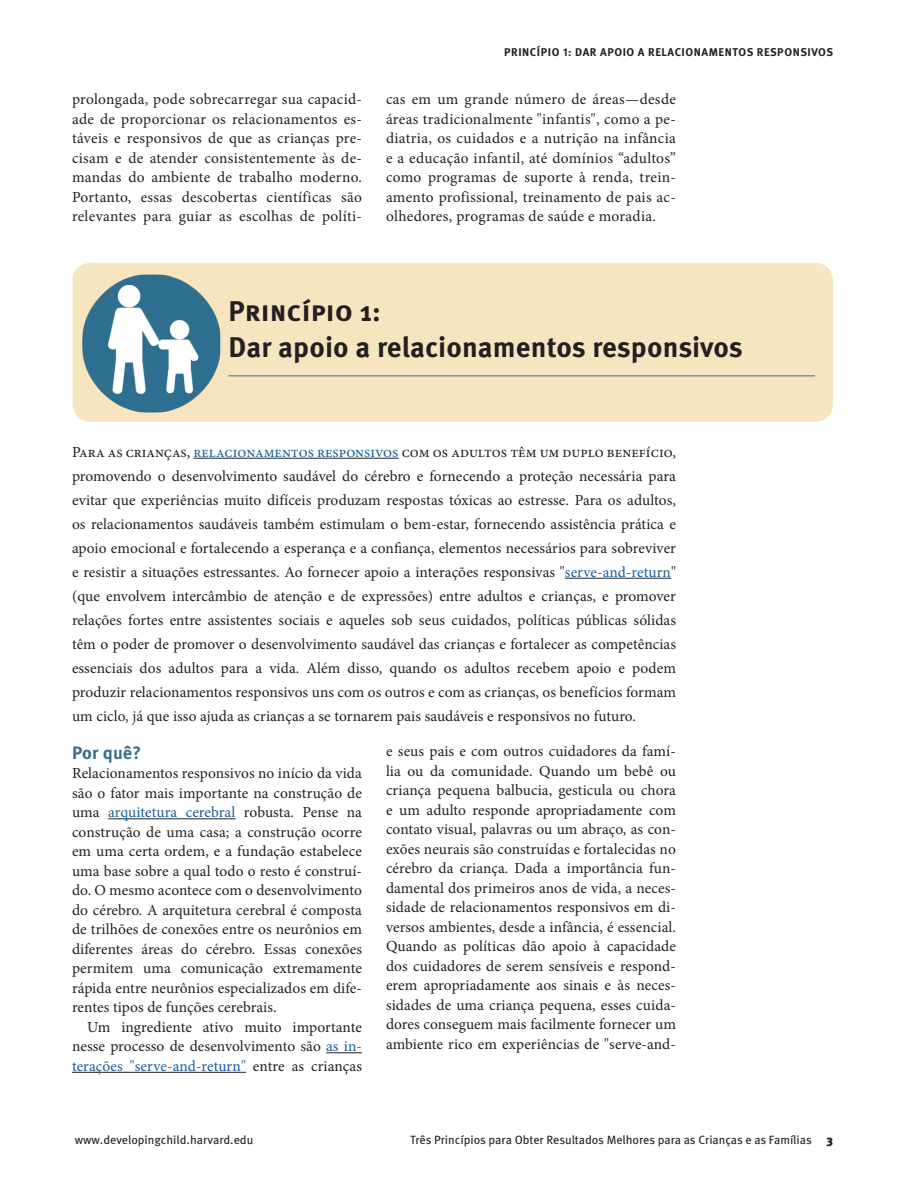
<style>
.page{position:relative;width:905px;height:1188px;background:#fff}
.page>*{position:absolute;margin:0;border:0;box-sizing:border-box;transform-origin:0 0}
.subhed_1{font:700 28.5px/36px "Meta OT";letter-spacing:.005em;color:#231f20}
.intro_text_no_indent{font:700 18px "Meta OT";color:#386e8f}
.intro_text_no_indent-2{font:15.3px/19.5px "Minion Pro";letter-spacing:.005em;color:#231f20;text-align:justify}
.sidebar1_text{font:12px "Meta OT";letter-spacing:-.005em;color:#231f20}
.header_right{font:700 11.25px "Meta OT";letter-spacing:.05em;color:#231f20}
.s1{color:#175d9e}
.s2{font-weight:900}
</style>
<div class="page">
<div style="left:73px;top:263px;width:760px;height:159px;background:#f6e5bf;border-radius:18px"></div>
<img style="left:82px;top:274px;width:138px;height:138px">
<hr style="left:228px;top:375px;width:586px;height:1px;background:#386e8f">
<hr style="left:108px;top:818px;width:127px;height:1px;background:#231f20">
<hr style="left:326px;top:1052px;width:36px;height:1px;background:#231f20">
<hr style="left:72px;top:1072px;width:174px;height:1px;background:#231f20">
<hr style="left:193px;top:458px;width:205px;height:1px;background:#231f20">
<hr style="left:565px;top:578px;width:106px;height:1px;background:#231f20">
<p class="header_right" style="left:504px;top:45px;width:330px">PRINCÍPIO 1: DAR APOIO A RELACIONAMENTOS RESPONSIVOS</p>
<p class="intro_text_no_indent-2" style="left:72px;top:90px;width:291px">prolongada, pode sobrecarregar sua capacid&shy;ade de proporcionar os relacionamentos es&shy;táveis e responsivos de que as crianças pre&shy;cisam e de atender consistentemente às de&shy;mandas do ambiente de trabalho moderno.<br>Portanto, essas descobertas científicas são relevantes para guiar as escolhas de políti-</p>
<p class="intro_text_no_indent-2" style="left:386px;top:90px;width:291px">cas em um grande número de áreas—desde áreas tradicionalmente "infantis", como a pe&shy;diatria, os cuidados e a nutrição na infância e a educação infantil, até domínios “adultos” como programas de suporte à renda, trein&shy;amento profissional, treinamento de pais ac&shy;olhedores, programas de saúde e moradia.</p>
<p class="subhed_1" style="left:228px;top:294px;width:516px">Princípio 1:<br>Dar apoio a relacionamentos responsivos</p>
<p class="intro_text_no_indent-2" style="left:72px;top:440px;width:605px;line-height:24px">Para as crianças, <span class="s1">relacionamentos responsivos</span> com os adultos têm um duplo benefício, promovendo o desenvolvimento saudável do cérebro e fornecendo a proteção necessária para evitar que experiências muito difíceis produzam respostas tóxicas ao estresse. Para os adultos, os relacionamentos saudáveis também estimulam o bem-estar, fornecendo assistência prática e apoio emocional e fortalecendo a esperança e a confiança, elementos necessários para sobreviver e resistir a situações estressantes. Ao fornecer apoio a interações responsivas "<span class="s1">serve-and-return</span>" (que envolvem intercâmbio de atenção e de expressões) entre adultos e crianças, e promover relações fortes entre assistentes sociais e aqueles sob seus cuidados, políticas públicas sólidas têm o poder de promover o desenvolvimento saudável das crianças e fortalecer as competências essenciais dos adultos para a vida. Além disso, quando os adultos recebem apoio e podem produzir relacionamentos responsivos uns com os outros e com as crianças, os benefícios formam um ciclo, já que isso ajuda as crianças a se tornarem pais saudáveis e responsivos no futuro.</p>
<p class="intro_text_no_indent" style="left:72px;top:741px;width:70px">Por quê?</p>
<p class="intro_text_no_indent-2" style="left:72px;top:764px;width:291px">Relacionamentos responsivos no início da vida são o fator mais importante na construção de uma <span class="s1">arquitetura cerebral</span> robusta. Pense na construção de uma casa; a construção ocorre em uma certa ordem, e a fundação estabelece uma base sobre a qual todo o resto é construí&shy;do. O mesmo acontece com o desenvolvimento do cérebro. A arquitetura cerebral é composta de trilhões de conexões entre os neurônios em diferentes áreas do cérebro. Essas conexões permitem uma comunicação extremamente rápida entre neurônios especializados em dife&shy;rentes tipos de funções cerebrais.</p>
<p class="intro_text_no_indent-2" style="left:72px;top:1017px;width:291px;text-indent:15px">Um ingrediente ativo muito importante nesse processo de desenvolvimento são <span class="s1">as in&shy;terações "serve-and-return"</span> entre as crianças</p>
<p class="intro_text_no_indent-2" style="left:386px;top:742px;width:291px">e seus pais e com outros cuidadores da famí&shy;lia ou da comunidade. Quando um bebê ou criança pequena balbucia, gesticula ou chora e um adulto responde apropriadamente com contato visual, palavras ou um abraço, as con&shy;exões neurais são construídas e fortalecidas no cérebro da criança. Dada a importância fun&shy;damental dos primeiros anos de vida, a neces&shy;sidade de relacionamentos responsivos em di&shy;versos ambientes, desde a infância, é essencial.<br>Quando as políticas dão apoio à capacidade dos cuidadores de serem sensíveis e respond&shy;erem apropriadamente aos sinais e às neces&shy;sidades de uma criança pequena, esses cuida&shy;dores conseguem mais facilmente fornecer um ambiente rico em experiências de "serve-and-</p>
<p class="sidebar1_text" style="left:75px;top:1132px;width:180px">www.developingchild.harvard.edu</p>
<p class="sidebar1_text" style="left:410px;top:1132px;width:424px">Três Princípios para Obter Resultados Melhores para as Crianças e as Famílias <span class="s2">3</span></p>
</div>
